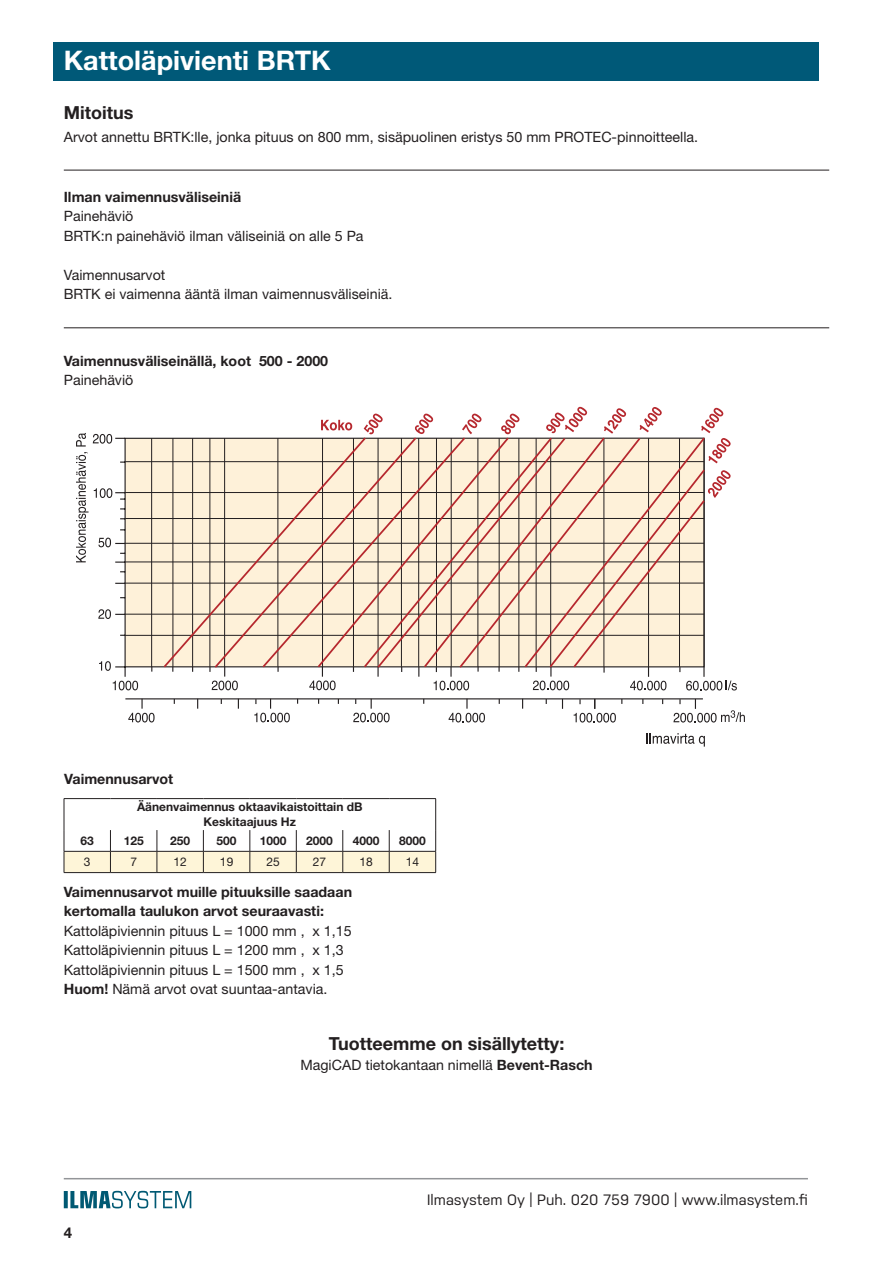
<style>
.page{position:relative;width:893px;height:1263px;background:#fff}
.page>*{position:absolute;margin:0;border:0;box-sizing:border-box;transform-origin:0 0}
.t1{font:700 27px "Helvetica Neue LT Std";color:#fff}
.t2{font:700 18px "Helvetica Neue LT Std";color:#231f20}
.t3{font:15px "Nudista";color:#231f20}
.t4{font:700 15px "Helvetica Neue LT Std";color:#231f20}
.t5{font:14.25px/19.5px "Helvetica Neue LT Std";color:#231f20}
.t6{font:700 14.25px/19.5px "Helvetica Neue LT Std";color:#231f20}
.t7{font:700 12px/14.4px "Helvetica Neue LT Std";color:#231f20;text-align:center}
.t8{font:12px "Helvetica Neue LT Std";color:#231f20}
.s1{font-weight:700}
</style>
<div class="page">
<div style="left:53px;top:43px;width:766px;height:38px;background:#005978"></div>
<hr style="left:64px;top:1178px;width:744px;height:1px;background:#939598">
<svg style="left:64px;top:1191px;width:127px;height:17px"></svg>
<hr style="left:64px;top:872px;width:46px;height:1px;background:#231f20">
<hr style="left:110px;top:872px;width:47px;height:1px;background:#231f20">
<hr style="left:157px;top:872px;width:46px;height:1px;background:#231f20">
<hr style="left:203px;top:872px;width:47px;height:1px;background:#231f20">
<hr style="left:250px;top:872px;width:46px;height:1px;background:#231f20">
<hr style="left:296px;top:872px;width:47px;height:1px;background:#231f20">
<hr style="left:343px;top:872px;width:46px;height:1px;background:#231f20">
<hr style="left:389px;top:872px;width:47px;height:1px;background:#231f20">
<hr style="left:435px;top:799px;width:1px;height:31px;background:#231f20">
<hr style="left:64px;top:798px;width:46px;height:1px;background:#231f20">
<hr style="left:64px;top:799px;width:1px;height:31px;background:#231f20">
<hr style="left:110px;top:798px;width:47px;height:1px;background:#231f20">
<hr style="left:157px;top:798px;width:46px;height:1px;background:#231f20">
<hr style="left:203px;top:798px;width:47px;height:1px;background:#231f20">
<hr style="left:250px;top:798px;width:46px;height:1px;background:#231f20">
<hr style="left:296px;top:798px;width:47px;height:1px;background:#231f20">
<hr style="left:343px;top:798px;width:46px;height:1px;background:#231f20">
<hr style="left:389px;top:798px;width:47px;height:1px;background:#231f20">
<svg style="left:64px;top:830px;width:372px;height:42px"></svg>
<hr style="left:64px;top:851px;width:46px;height:1px;background:#231f20">
<hr style="left:110px;top:851px;width:47px;height:1px;background:#231f20">
<hr style="left:157px;top:851px;width:46px;height:1px;background:#231f20">
<hr style="left:203px;top:851px;width:47px;height:1px;background:#231f20">
<hr style="left:250px;top:851px;width:46px;height:1px;background:#231f20">
<hr style="left:296px;top:851px;width:47px;height:1px;background:#231f20">
<hr style="left:343px;top:851px;width:46px;height:1px;background:#231f20">
<hr style="left:389px;top:851px;width:47px;height:1px;background:#231f20">
<svg style="left:114px;top:437px;width:591px;height:263px"></svg>
<hr style="left:125px;top:635px;width:579px;height:1px;background:#231f20">
<hr style="left:125px;top:614px;width:579px;height:1px;background:#231f20">
<hr style="left:125px;top:583px;width:579px;height:1px;background:#231f20">
<hr style="left:125px;top:562px;width:579px;height:1px;background:#231f20">
<hr style="left:125px;top:543px;width:579px;height:1px;background:#231f20">
<hr style="left:125px;top:518px;width:579px;height:1px;background:#231f20">
<hr style="left:125px;top:492px;width:579px;height:1px;background:#231f20">
<hr style="left:125px;top:461px;width:579px;height:1px;background:#231f20">
<svg style="left:93px;top:434px;width:19px;height:10px"></svg>
<svg style="left:98px;top:609px;width:13px;height:10px"></svg>
<svg style="left:99px;top:661px;width:12px;height:10px"></svg>
<svg style="left:113px;top:681px;width:25px;height:9px"></svg>
<svg style="left:209px;top:670px;width:29px;height:20px"></svg>
<hr style="left:151px;top:438px;width:1px;height:229px;background:#231f20">
<svg style="left:128px;top:699px;width:27px;height:23px"></svg>
<svg style="left:309px;top:670px;width:27px;height:20px"></svg>
<svg style="left:254px;top:699px;width:36px;height:23px"></svg>
<svg style="left:353px;top:699px;width:37px;height:23px"></svg>
<svg style="left:449px;top:699px;width:36px;height:23px"></svg>
<svg style="left:647px;top:733px;width:58px;height:14px"></svg>
<svg style="left:76px;top:452px;width:36px;height:110px"></svg>
<svg style="left:76px;top:433px;width:10px;height:13px"></svg>
<svg style="left:574px;top:699px;width:48px;height:23px"></svg>
<svg style="left:673px;top:699px;width:72px;height:23px"></svg>
<svg style="left:162px;top:437px;width:202px;height:233px;background:#ebdbc6"></svg>
<svg style="left:321px;top:420px;width:31px;height:10px"></svg>
<svg style="left:364px;top:407px;width:373px;height:283px"></svg>
<hr style="left:64px;top:170px;width:765px;height:1px;background:#231f20">
<hr style="left:64px;top:327px;width:765px;height:1px;background:#231f20">
<h1 class="t1" style="left:64px;top:44px;width:268px">Kattoläpivienti BRTK</h1>
<p class="t2" style="left:64px;top:102px;width:71px">Mitoitus</p>
<p class="t5" style="left:64px;top:127px;width:636px">Arvot annettu BRTK:lle, jonka pituus on 800 mm, sisäpuolinen eristys 50 mm PROTEC-pinnoitteella.</p>
<p class="t6" style="left:64px;top:186px;width:179px">Ilman vaimennusväliseiniä</p>
<p class="t5" style="left:64px;top:206px;width:301px">Painehäviö<br>BRTK:n painehäviö ilman väliseiniä on alle 5 Pa</p>
<p class="t5" style="left:64px;top:264px;width:330px">Vaimennusarvot<br>BRTK ei vaimenna ääntä ilman vaimennusväliseiniä.</p>
<p class="t6" style="left:64px;top:350px;width:266px">Vaimennusväliseinällä, koot 500 - 2000</p>
<p class="t5" style="left:64px;top:370px;width:71px">Painehäviö</p>
<p class="t6" style="left:64px;top:769px;width:110px">Vaimennusarvot</p>
<p class="t7" style="left:137px;top:800px;width:227px">Äänenvaimennus oktaavikaistoittain dB<br>Keskitaajuus Hz</p>
<p class="t7" style="left:81px;top:833px;width:15px">63</p>
<p class="t7" style="left:124px;top:833px;width:22px">125</p>
<p class="t7" style="left:170px;top:833px;width:22px">250</p>
<p class="t7" style="left:217px;top:833px;width:22px">500</p>
<p class="t7" style="left:260px;top:833px;width:28px">1000</p>
<p class="t7" style="left:306px;top:833px;width:28px">2000</p>
<p class="t7" style="left:353px;top:833px;width:28px">4000</p>
<p class="t7" style="left:399px;top:833px;width:28px">8000</p>
<p class="t8" style="left:84px;top:855px;width:8px">3</p>
<p class="t8" style="left:130px;top:855px;width:8px">7</p>
<p class="t8" style="left:174px;top:855px;width:15px">12</p>
<p class="t8" style="left:220px;top:855px;width:15px">19</p>
<p class="t8" style="left:266px;top:855px;width:15px">25</p>
<p class="t8" style="left:313px;top:855px;width:15px">27</p>
<p class="t8" style="left:359px;top:855px;width:15px">18</p>
<p class="t8" style="left:406px;top:855px;width:15px">14</p>
<p class="t6" style="left:64px;top:882px;width:290px">Vaimennusarvot muille pituuksille saadaan kertomalla taulukon arvot seuraavasti:</p>
<p class="t5" style="left:64px;top:921px;width:289px">Kattoläpiviennin pituus L = 1000 mm , x 1,15<br>Kattoläpiviennin pituus L = 1200 mm , x 1,3<br>Kattoläpiviennin pituus L = 1500 mm , x 1,5<br><span class="s1">Huom!</span> Nämä arvot ovat suuntaa-antavia.</p>
<p class="t2" style="left:329px;top:1033px;width:237px">Tuotteemme on sisällytetty:</p>
<p class="t5" style="left:300px;top:1055px;width:294px">MagiCAD tietokantaan nimellä <span class="s1">Bevent-Rasch</span></p>
<p class="t4" style="left:64px;top:1223px;width:10px">4</p>
<p class="t3" style="left:427px;top:1191px;width:382px">Ilmasystem Oy | Puh. 020 759 7900 | www.ilmasystem.fi</p>
</div>
